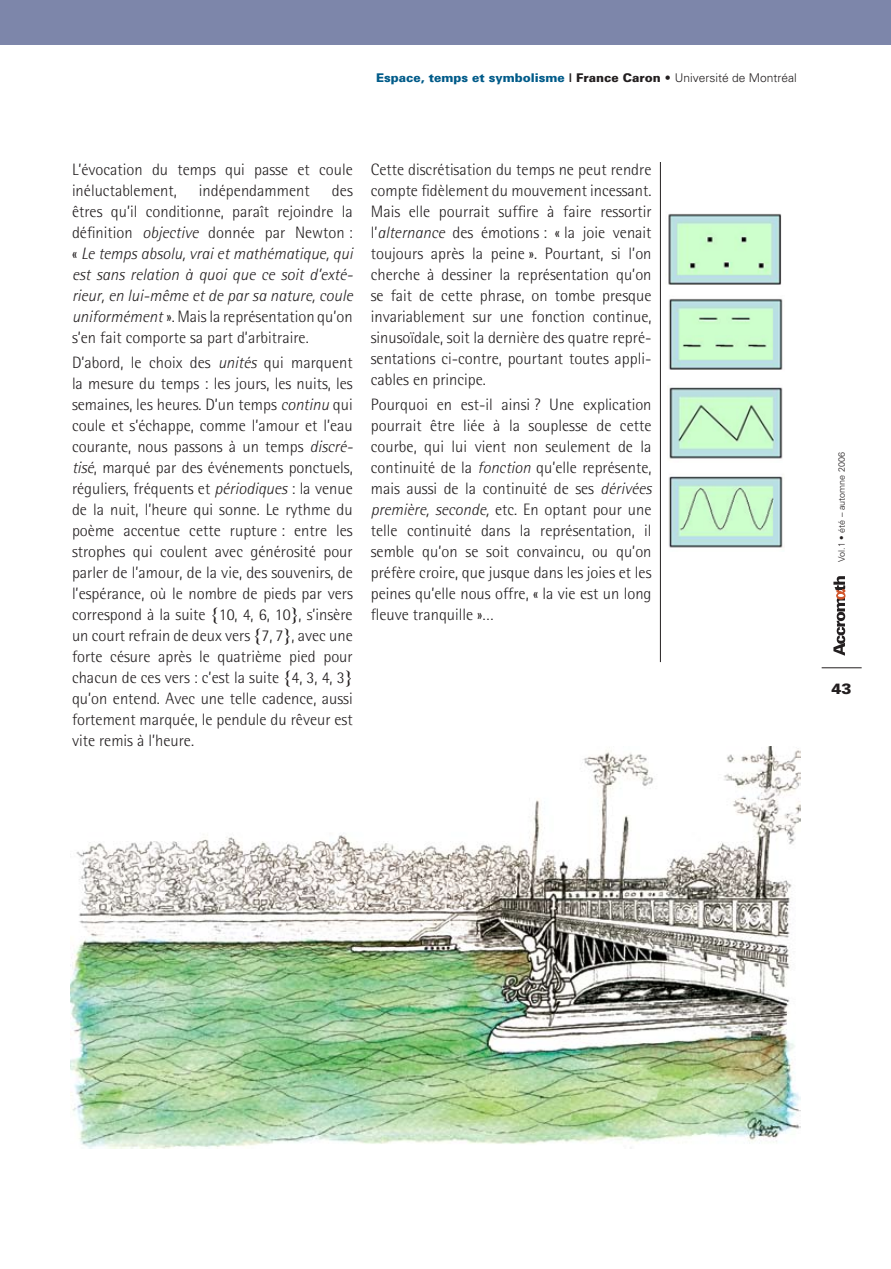
<style>
.page{position:relative;width:891px;height:1269px;background:#fff}
.page>*{position:absolute;margin:0;border:0;box-sizing:border-box;transform-origin:0 0}
.t1{font:300 16.5px/21px "Rotis Semi Sans";color:#231f20;text-align:justify}
.t2{font:900 15px "Univers";color:#231f20}
.t3{font:900 12px "Univers";color:#005b89}
.t4{font:300 9px "Univers";color:#231f20}
.s1{color:#231f20}
.s2{font-weight:300;color:#231f20}
.s3{font-style:italic}
</style>
<div class="page">
<hr style="left:822px;top:668px;width:40px;height:1px;background:#231f20">
<svg style="left:833px;top:576px;width:12px;height:80px"></svg>
<div style="left:0;top:0;width:891px;height:45px;background:#7d86aa"></div>
<img style="left:70px;top:746px;width:731px;height:403px">
<img style="left:669px;top:387px;width:114px;height:72px">
<hr style="left:660px;top:162px;width:1px;height:500px;background:#221e1f">
<img style="left:668px;top:213px;width:114px;height:72px">
<img style="left:668px;top:298px;width:115px;height:72px">
<img style="left:668px;top:476px;width:115px;height:72px">
<p class="t3" style="left:376px;top:70px;width:422px">Espace, temps et symbolisme <span class="s1">| France Caron •</span> <span class="s2">Université de Montréal</span></p>
<p class="t1" style="left:72px;top:159px;width:282px">L’évocation du temps qui passe et coule inéluctablement,</p>
<p class="t1" style="left:72px;top:180px;width:282px;text-indent:260px">des êtres qu’il conditionne, paraît rejoindre la définition <span class="s3">objective</span> donnée par Newton : « <span class="s3">Le temps absolu, vrai et mathématique, qui est sans relation à quoi que ce soit d’exté&shy;rieur, en lui-même et de par sa nature, coule uniformément</span> ». Mais la représentation qu’on s’en fait comporte sa part d’arbitraire.</p>
<p class="t1" style="left:72px;top:352px;width:282px">D’abord, le choix des <span class="s3">unités</span> qui marquent la mesure du temps : les jours, les nuits, les semaines, les heures. D’un temps <span class="s3">continu</span> qui coule et s’échappe, comme l’amour et l’eau courante, nous passons à un temps <span class="s3">discré&shy;tisé</span>, marqué par des événements ponctuels, réguliers, fréquents et <span class="s3">périodiques</span> : la venue de la nuit, l’heure qui sonne. Le rythme du poème accentue cette rupture : entre les strophes qui coulent avec générosité pour parler de l’amour, de la vie, des souvenirs, de l’espérance, où le nombre de pieds par vers correspond à la suite {10, 4, 6, 10}, s’insère un court refrain de deux vers {7, 7}, avec une forte césure après le quatrième pied pour chacun de ces vers : c’est la suite {4, 3, 4, 3} qu’on entend. Avec une telle cadence, aussi fortement marquée, le pendule du rêveur est vite remis à l’heure.</p>
<p class="t1" style="left:199px;top:180px;width:112px">indépendamment</p>
<p class="t1" style="left:371px;top:159px;width:282px">Cette discrétisation du temps ne peut rendre compte fidèlement du mouvement incessant.<br>Mais elle pourrait suffire à faire ressortir l’<span class="s3">alternance</span> des émotions : « la joie venait toujours après la peine ». Pourtant, si l’on cherche à dessiner la représentation qu’on se fait de cette phrase, on tombe presque invariablement sur une fonction continue, sinusoïdale, soit la dernière des quatre repré&shy;sentations ci-contre, pourtant toutes appli&shy;cables en principe.</p>
<p class="t1" style="left:371px;top:394px;width:282px">Pourquoi en est-il ainsi ? Une explication pourrait être liée à la souplesse de cette courbe, qui lui vient non seulement de la continuité de la <span class="s3">fonction</span> qu’elle représente, mais aussi de la continuité de ses <span class="s3">dérivées première, seconde,</span> etc. En optant pour une telle continuité dans la représentation, il semble qu’on se soit convaincu, ou qu’on préfère croire, que jusque dans les joies et les peines qu’elle nous offre, « la vie est un long fleuve tranquille »…</p>
<p class="t4" style="left:836px;top:562px;width:111px;rotate:-90deg">Vol.1 • été – automne 2006</p>
<p class="t2" style="left:831px;top:680px;width:22px">43</p>
</div>
